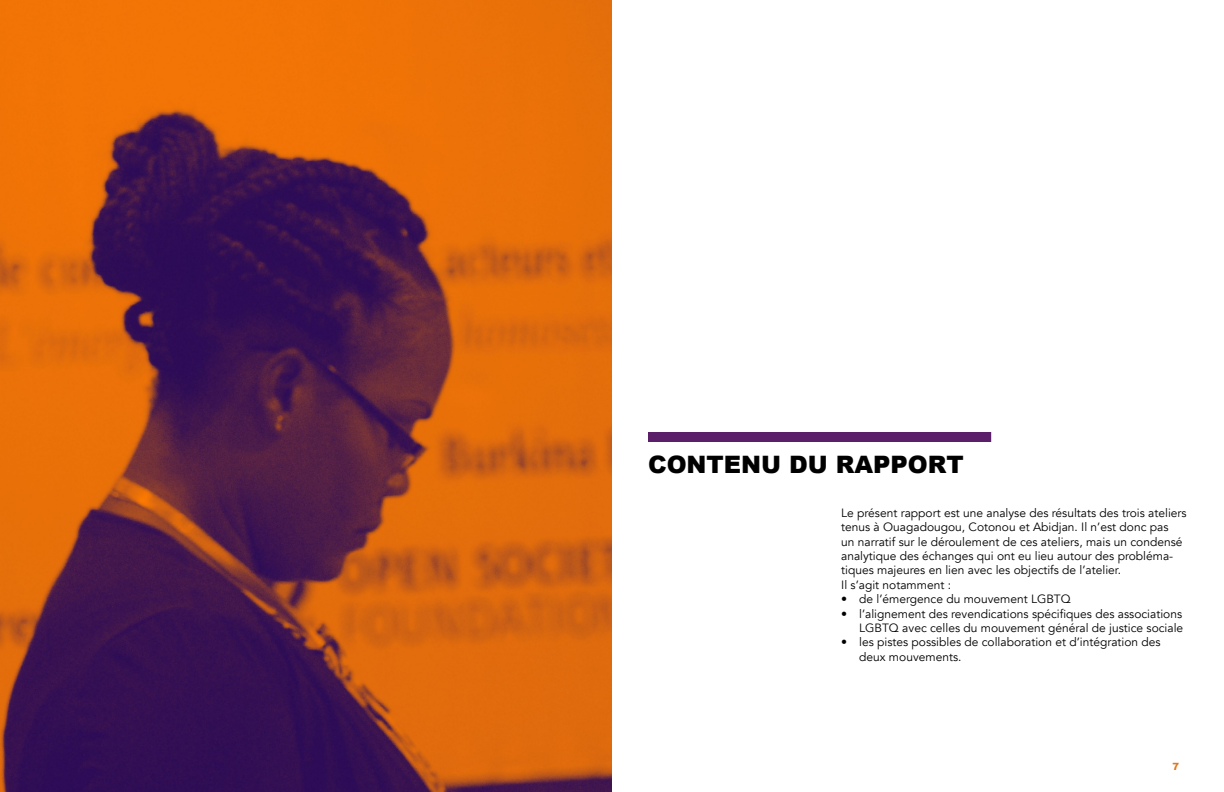
<style>
.page{position:relative;width:1224px;height:792px;background:#fff}
.page>*{position:absolute;margin:0;border:0;box-sizing:border-box;transform-origin:0 0}
.t1{font:900 24px "Arial";color:#000}
.t2{font:12px/14.4px "Avenir";color:#000}
.t3{font:900 10px "Arial";color:#e07920}
</style>
<div class="page">
<div style="left:648px;top:432px;width:343px;height:10px;background:#5b1f69"></div>
<img style="left:0;top:0;width:612px;height:792px">
<h1 class="t1" style="left:648px;top:447px;width:317px">CONTENU DU RAPPORT</h1>
<p class="t2" style="left:841px;top:506px;width:347px">Le présent rapport est une analyse des résultats des trois ateliers tenus à Ouagadougou, Cotonou et Abidjan. Il n’est donc pas<br>un narratif sur le déroulement de ces ateliers, mais un condensé analytique des échanges qui ont eu lieu autour des probléma&shy;tiques majeures en lien avec les objectifs de l’atelier.<br>Il s’agit notamment :</p>
<p class="t2" style="left:841px;top:592px;width:231px">• de l’émergence du mouvement LGBTQ</p>
<p class="t2" style="left:841px;top:606px;width:344px;text-align:right">• l’alignement des revendications spécifiques des associations<br>LGBTQ avec celles du mouvement général de justice sociale</p>
<p class="t2" style="left:859px;top:635px;width:303px;text-indent:-18px">• les pistes possibles de collaboration et d’intégration des deux mouvements.</p>
<p class="t3" style="left:1172px;top:759px;width:8px">7</p>
</div>
